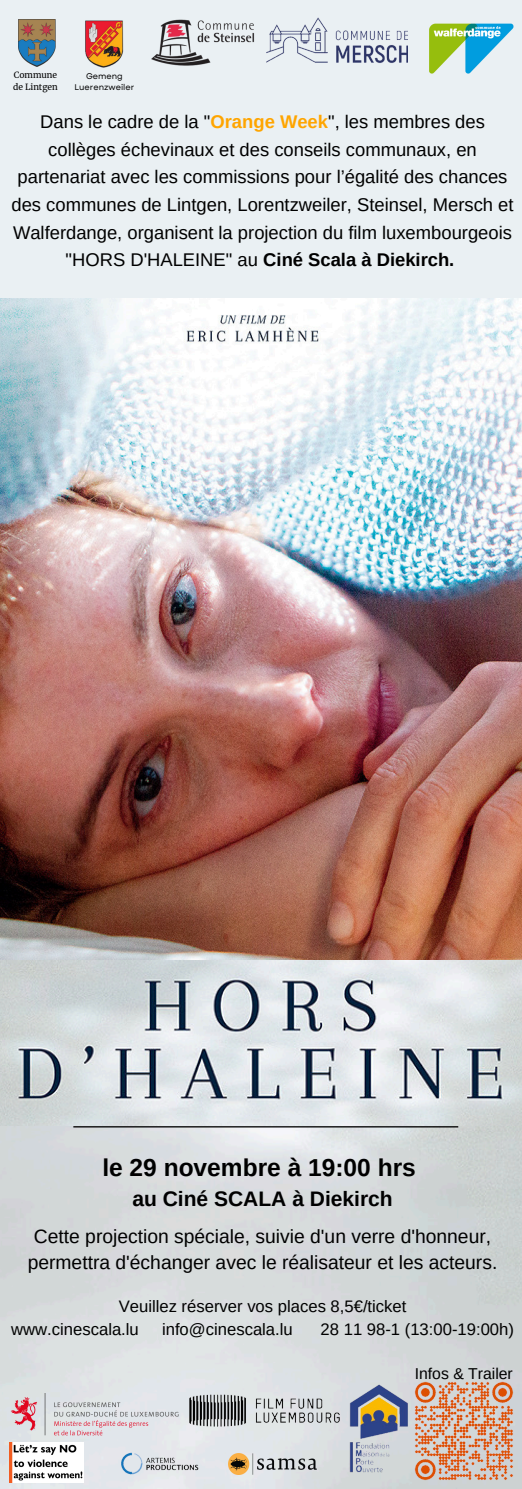
<style>
.page{position:relative;width:522px;height:1489px;background:#fff}
.page>*{position:absolute;margin:0;border:0;box-sizing:border-box;transform-origin:0 0}
.t1{font:700 24.5px "Arimo";color:#000}
.t2{font:700 21px "Arimo";color:#000}
.t3{font:19.25px/26.8px "Arimo";color:#000;text-align:center}
.t4{font:18.38px/27.7px "Arimo";color:#000;text-align:center}
.t5{font:16.62px/22.8px "Arimo";color:#000}
.t6{font:15.75px "Arimo";color:#000}
.t7{font:8.58px/11.4px "Merriweather";color:#000}
.t8{font:8.22px/11.4px "Garet";color:#000;text-align:center}
.s1{font-weight:700;color:#ffa500}
.s2{font-weight:700}
</style>
<div class="page">
<div style="left:0;top:0;width:521px;height:347px;background:#eaf0f3"></div>
<img style="left:0;top:299px;width:521px;height:661px">
<img style="left:0;top:960px;width:521px;height:528px">
<img style="left:9px;top:1442px;width:75px;height:39px">
<img style="left:429px;top:23px;width:85px;height:51px">
<img style="left:266px;top:17px;width:141px;height:46px">
<img style="left:152px;top:19px;width:103px;height:47px">
<img style="left:19px;top:19px;width:37px;height:48px">
<img style="left:85px;top:20px;width:39px;height:48px">
<hr style="left:73px;top:1126px;width:384px;height:1px;background:#000">
<img style="left:228px;top:1452px;width:88px;height:21px">
<img style="left:183px;top:1393px;width:152px;height:37px">
<img style="left:8px;top:1393px;width:175px;height:46px">
<img style="left:335px;top:1378px;width:76px;height:96px">
<img style="left:118px;top:1449px;width:86px;height:27px">
<img style="left:411px;top:1378px;width:105px;height:105px">
<p class="t7" style="left:13px;top:70px;width:46px">Commune de Lintgen</p>
<p class="t8" style="left:74px;top:70px;width:61px">Gemeng<br>Luerenzweiler</p>
<p class="t4" style="left:11px;top:108px;width:503px">Dans le cadre de la "<span class="s1">Orange Week</span>", les membres des collèges échevinaux et des conseils communaux, en partenariat avec les commissions pour l’égalité des chances des communes de Lintgen, Lorentzweiler, Steinsel, Mersch et Walferdange, organisent la projection du film luxembourgeois "HORS D'HALEINE" au <span class="s2">Ciné Scala à Diekirch.</span></p>
<p class="t1" style="left:102px;top:1153px;width:314px">le 29 novembre à 19:00 hrs</p>
<p class="t2" style="left:132px;top:1186px;width:262px">au Ciné SCALA à Diekirch</p>
<p class="t3" style="left:28px;top:1222px;width:470px">Cette projection spéciale, suivie d'un verre d'honneur, permettra d'échanger avec le réalisateur et les acteurs.</p>
<p class="t5" style="left:11px;top:1294px;width:396px;text-indent:107px">Veuillez réserver vos places 8,5€/ticket www.cinescala.lu</p>
<p class="t5" style="left:162px;top:1317px;width:132px">info@cinescala.lu</p>
<p class="t5" style="left:320px;top:1317px;width:195px">28 11 98-1 (13:00-19:00h)</p>
<p class="t6" style="left:414px;top:1364px;width:99px">Infos &amp; Trailer</p>
</div>
